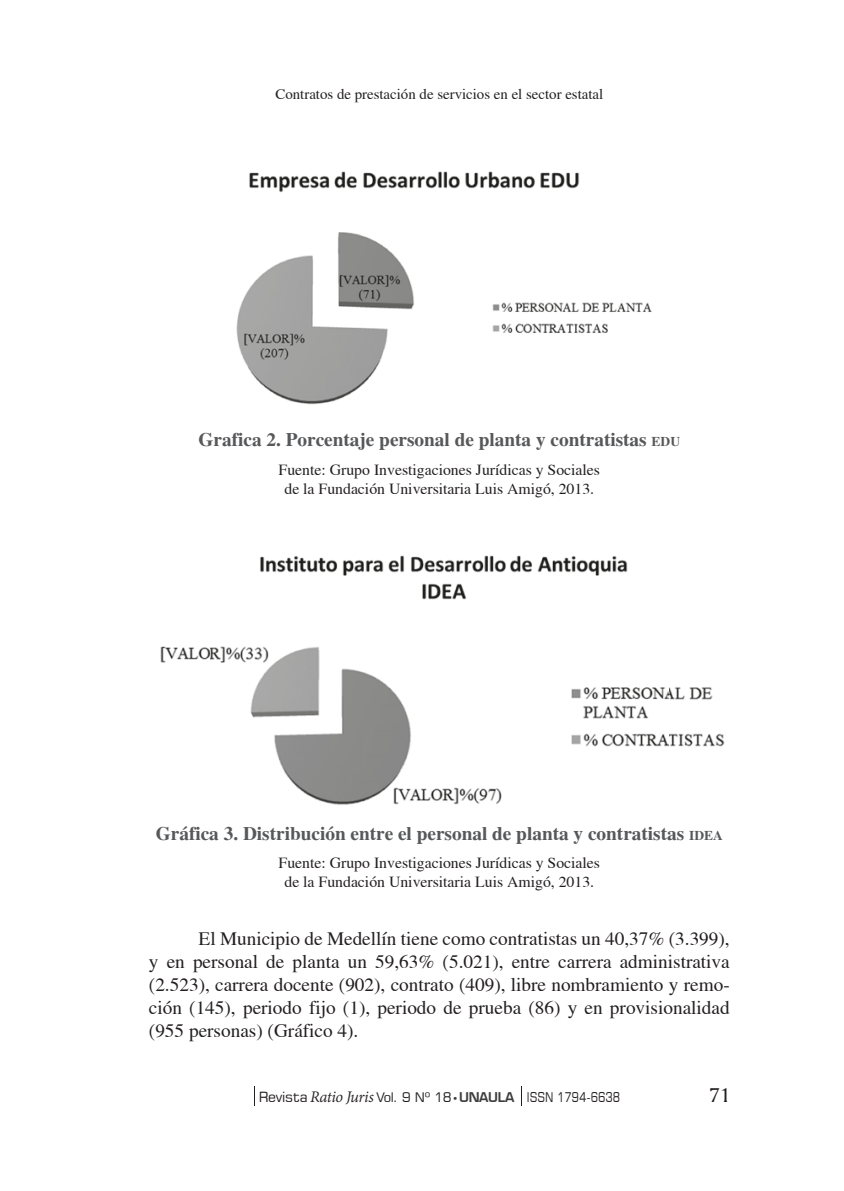
<style>
.page{position:relative;width:844px;height:1191px;background:#fff}
.page>*{position:absolute;margin:0;border:0;box-sizing:border-box;transform-origin:0 0}
.t1{font:21px "Amerigo BT Roman A";color:#231f20}
.t2{font:19.25px/23.1px "Toronto Plain";color:#231f20;text-align:justify}
.t3{font:700 19.25px "Toronto";color:#57585a}
.t4{font:15.75px/18.9px "Toronto Plain";color:#231f20;text-align:center}
.t5{font:14.88px "Toronto Plain";color:#231f20}
.t6{font:13.3px "Square 721 BT";color:#231f20;scale:.81 1}
.s1{font-size:13.47px}
.s2{font-size:14px}
.s3{font-family:"Adobe Devanagari";font-style:italic;font-size:17.5px}
.s4{font-size:13.12px}
.s5{font-family:"Eurostile";font-size:10.5px;color:#3e3e3f}
.s6{font-family:"Square 721 Dm Normal";font-size:13.12px;color:#3e3e3f}
</style>
<div class="page">
<img style="left:160px;top:646px;width:50px;height:17px">
<img style="left:668px;top:687px;width:56px;height:60px">
<img style="left:210px;top:646px;width:458px;height:159px">
<img style="left:236px;top:171px;width:416px;height:234px">
<img style="left:260px;top:555px;width:368px;height:45px">
<p class="t5" style="left:275px;top:86px;width:329px">Contratos de prestación de servicios en el sector estatal</p>
<p class="t3" style="left:198px;top:428px;width:483px">Grafica 2. Porcentaje personal de planta y contratistas <span class="s1">EDU</span></p>
<p class="t4" style="left:278px;top:460px;width:323px">Fuente: Grupo Investigaciones Jurídicas y Sociales de la Fundación Universitaria Luis Amigó, 2013.</p>
<p class="t3" style="left:156px;top:821px;width:568px">Gráfica 3. Distribución entre el personal de planta y contratistas <span class="s1">IDEA</span></p>
<p class="t4" style="left:278px;top:853px;width:323px">Fuente: Grupo Investigaciones Jurídicas y Sociales de la Fundación Universitaria Luis Amigó, 2013.</p>
<p class="t2" style="left:149px;top:926px;width:582px;text-indent:50px">El Municipio de Medellín tiene como contratistas un 40,37% (3.399), y en personal de planta un 59,63% (5.021), entre carrera administrativa (2.523), carrera docente (902), contrato (409), libre nombramiento y remo&shy;ción (145), periodo fijo (1), periodo de prueba (86) y en provisionalidad (955 personas) (Gráfico 4).</p>
<p class="t6" style="left:259px;top:1088px;width:447px"><span class="s2">Revista</span> <span class="s3">Ratio Juris</span> <span class="s4">Vol. 9 Nº 18</span> <span class="s5">•</span> <span class="s6">UNAULA</span> ISSN 1794-6638</p>
<p class="t1" style="left:708px;top:1082px;width:23px">71</p>
</div>
